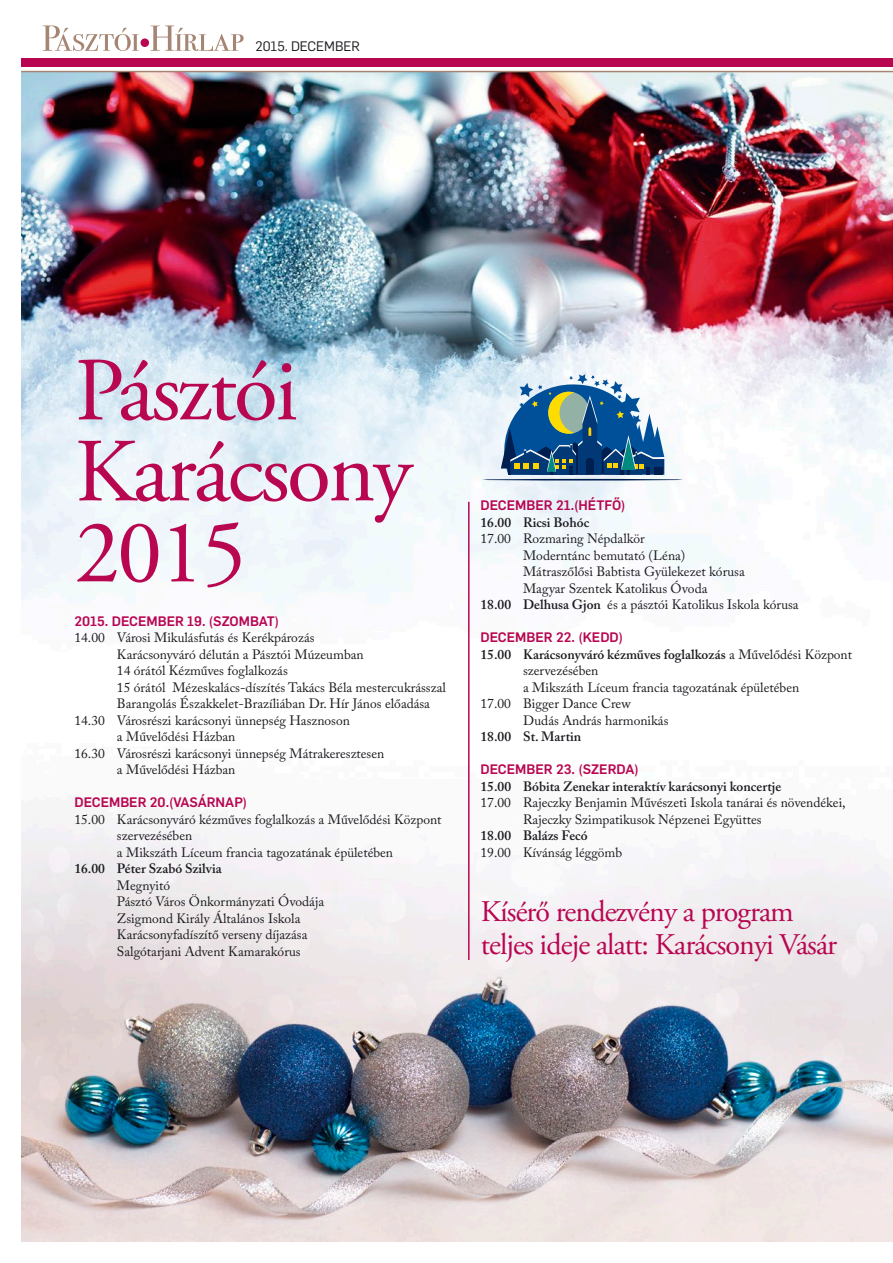
<style>
.page{position:relative;width:893px;height:1263px;background:#fff}
.page>*{position:absolute;margin:0;border:0;box-sizing:border-box;transform-origin:0 0}
.t1{font:90px/81px "Adobe Garamond Pro";letter-spacing:-.03em;color:#b80651}
.t2{font:30px/33px "Adobe Garamond Pro";letter-spacing:-.03em;color:#b80651}
.t3{font:13.5px/16.5px "Adobe Caslon Pro";color:#1a1a1f}
.t4{font:600 13.5px "Adobe Caslon Pro";color:#1a1a1f}
.t5{font:500 13.5px "Flama";color:#b80651}
.t6{font:13.5px "Flama";color:#1a1a1f}
.s1{font-weight:600}
.s2{font-weight:400}
</style>
<div class="page">
<img style="left:21px;top:72px;width:872px;height:543px">
<img style="left:21px;top:821px;width:872px;height:421px">
<hr style="left:482px;top:479px;width:201px;height:1px;background:#001e4e;border-radius:50%">
<svg style="left:492px;top:374px;width:172px;height:101px"></svg>
<hr style="left:21px;top:71px;width:872px;height:1px;background:#a58573">
<div style="left:21px;top:58px;width:872px;height:9px;background:#b80651"></div>
<svg style="left:43px;top:26px;width:96px;height:25px"></svg>
<svg style="left:150px;top:26px;width:94px;height:25px"></svg>
<div style="left:141px;top:38px;width:8px;height:9px;background:#b80651;border-radius:50%"></div>
<hr style="left:468px;top:502px;width:2px;height:458px;background:#b80651">
<p class="t6" style="left:256px;top:37px;width:106px">2015. DECEMBER</p>
<h1 class="t1" style="left:75px;top:353px;width:339px">Pásztói<br>Karácsony<br>2015</h1>
<p class="t5" style="left:74px;top:611px;width:206px">2015. DECEMBER 19. (SZOMBAT)</p>
<p class="t3" style="left:74px;top:629px;width:242px">14.00 Városi Mikulásfutás és Kerékpározás</p>
<p class="t3" style="left:117px;top:646px;width:248px">Karácsonyváró délután a Pásztói Múzeumban</p>
<p class="t3" style="left:117px;top:662px;width:172px">14 órától Kézműves foglalkozás</p>
<p class="t3" style="left:117px;top:679px;width:330px">15 órától Mézeskalács-díszítés Takács Béla mestercukrásszal</p>
<p class="t3" style="left:117px;top:695px;width:315px">Barangolás Északkelet-Brazíliában Dr. Hír János előadása</p>
<p class="t3" style="left:74px;top:712px;width:277px">14.30 Városrészi karácsonyi ünnepség Hasznoson</p>
<p class="t3" style="left:117px;top:728px;width:120px">a Művelődési Házban</p>
<p class="t3" style="left:74px;top:745px;width:311px">16.30 Városrészi karácsonyi ünnepség Mátrakeresztesen</p>
<p class="t3" style="left:117px;top:761px;width:120px">a Művelődési Házban</p>
<p class="t5" style="left:74px;top:793px;width:174px">DECEMBER 20.(VASÁRNAP)</p>
<p class="t3" style="left:117px;top:811px;width:326px;text-indent:-43px">15.00 Karácsonyváró kézműves foglalkozás a Művelődési Központ szervezésében<br>a Mikszáth Líceum francia tagozatának épületében</p>
<p class="t4" style="left:74px;top:861px;width:149px">16.00 Péter Szabó Szilvia</p>
<p class="t3" style="left:117px;top:877px;width:209px">Megnyitó<br>Pásztó Város Önkormányzati Óvodája<br>Zsigmond Király Általános Iskola<br>Karácsonyfadíszítő verseny díjazása<br>Salgótarjani Advent Kamarakórus</p>
<p class="t5" style="left:480px;top:496px;width:147px">DECEMBER 21.(HÉTFŐ)</p>
<p class="t4" style="left:480px;top:514px;width:110px">16.00 Ricsi Bohóc</p>
<p class="t3" style="left:480px;top:530px;width:166px">17.00 Rozmaring Népdalkör</p>
<p class="t3" style="left:523px;top:547px;width:164px">Moderntánc bemutató (Léna)</p>
<p class="t3" style="left:523px;top:563px;width:223px">Mátraszőlősi Babtista Gyülekezet kórusa</p>
<p class="t3" style="left:523px;top:580px;width:186px">Magyar Szentek Katolikus Óvoda</p>
<p class="t3" style="left:480px;top:596px;width:320px"><span class="s1">18.00 Delhusa Gjon</span> és a pásztói Katolikus Iskola kórusa</p>
<p class="t5" style="left:480px;top:628px;width:144px">DECEMBER 22. (KEDD)</p>
<p class="t4" style="left:480px;top:646px;width:373px">15.00 Karácsonyváró kézműves foglalkozás <span class="s2">a Művelődési Központ</span></p>
<p class="t3" style="left:523px;top:662px;width:77px">szervezésében</p>
<p class="t3" style="left:523px;top:679px;width:278px">a Mikszáth Líceum francia tagozatának épületében</p>
<p class="t3" style="left:480px;top:695px;width:152px">17.00 Bigger Dance Crew</p>
<p class="t3" style="left:523px;top:712px;width:147px">Dudás András harmonikás</p>
<p class="t4" style="left:480px;top:729px;width:102px">18.00 St. Martin</p>
<p class="t5" style="left:480px;top:760px;width:160px">DECEMBER 23. (SZERDA)</p>
<p class="t4" style="left:480px;top:778px;width:302px">15.00 Bóbita Zenekar interaktív karácsonyi koncertje</p>
<p class="t3" style="left:523px;top:794px;width:324px;text-indent:-43px">17.00 Rajeczky Benjamin Művészeti Iskola tanárai és növendékei,<br>Rajeczky Szimpatikusok Népzenei Együttes</p>
<p class="t4" style="left:480px;top:828px;width:109px">18.00 Balázs Fecó</p>
<p class="t3" style="left:480px;top:844px;width:143px">19.00 Kívánság léggömb</p>
<h2 class="t2" style="left:481px;top:896px;width:358px">Kísérő rendezvény a program teljes ideje alatt: Karácsonyi Vásár</h2>
</div>
